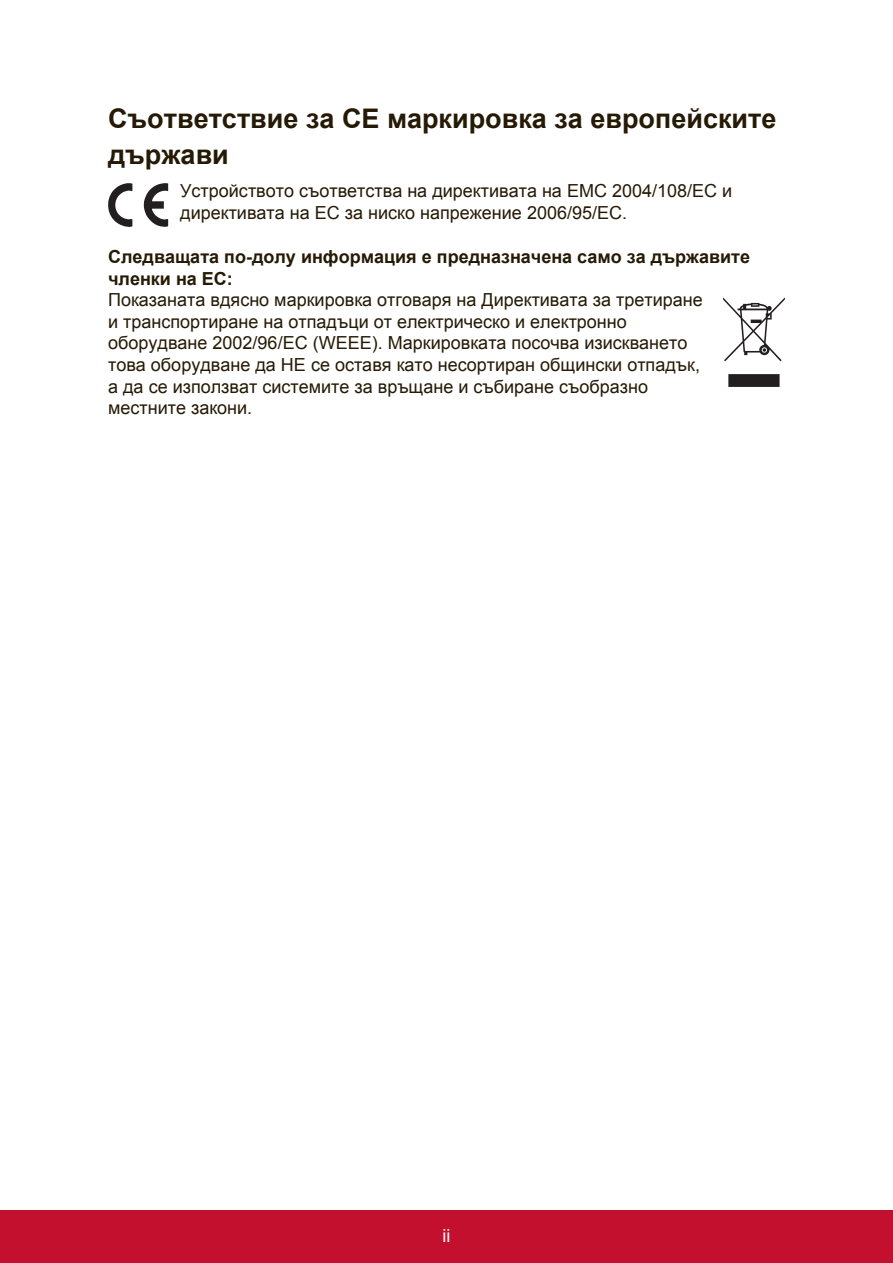
<style>
.page{position:relative;width:893px;height:1263px;background:#fff}
.page>*{position:absolute;margin:0;border:0;box-sizing:border-box;transform-origin:0 0}
.t1{font:700 27px/35.8px "Arial";color:#251a05}
.t2{font:18px/21.6px "Arial";color:#251a05}
.t3{font:700 18px/21.6px "Arial";color:#251a05}
.t4{font:18px "Arial";color:#fff}
</style>
<div class="page">
<div style="left:0;top:1210px;width:892px;height:53px;background:#c3102f"></div>
<svg style="left:108px;top:183px;width:24px;height:44px"></svg>
<svg style="left:143px;top:183px;width:25px;height:44px"></svg>
<svg style="left:728px;top:374px;width:51px;height:13px"></svg>
<svg style="left:723px;top:297px;width:61px;height:64px"></svg>
<h1 class="t1" style="left:108px;top:101px;width:669px">Съответствие за СЕ маркировка за европейските държави</h1>
<p class="t2" style="left:180px;top:180px;width:553px">Устройството съответства на директивата на EMC 2004/108/EC и директивата на ЕС за ниско напрежение 2006/95/EC.</p>
<p class="t3" style="left:108px;top:246px;width:643px">Следващата по-долу информация е предназначена само за държавите членки на ЕС:</p>
<p class="t2" style="left:108px;top:289px;width:596px">Показаната вдясно маркировка отговаря на Директивата за третиране и транспортиране на отпадъци от електрическо и електронно оборудване 2002/96/ЕС (WEEE). Маркировката посочва изискването това оборудване да НЕ се оставя като несортиран общински отпадък, а да се използват системите за връщане и събиране съобразно местните закони.</p>
<p class="t4" style="left:442px;top:1223px;width:9px">ii</p>
</div>
